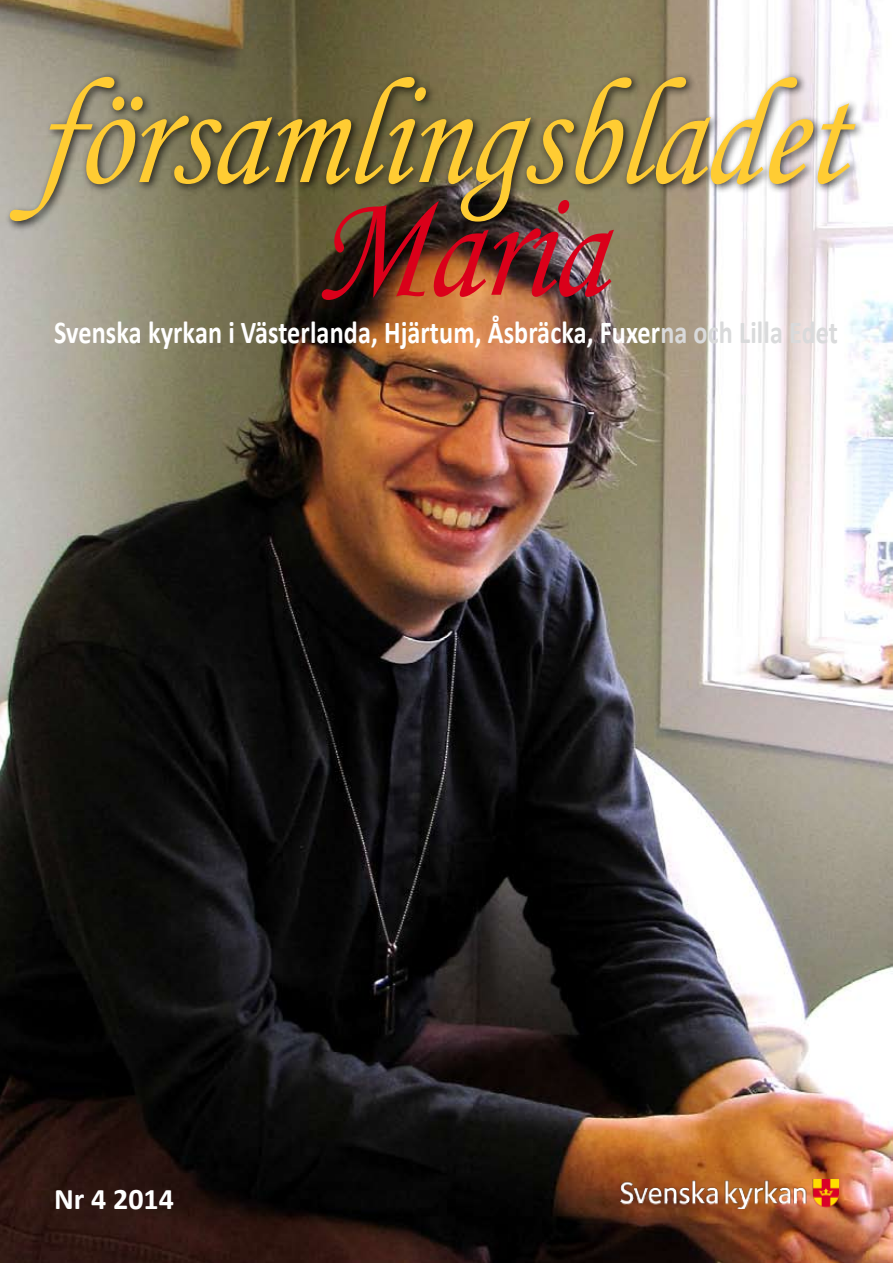
<style>
.page{position:relative;width:893px;height:1263px;background:#fff}
.page>*{position:absolute;margin:0;border:0;box-sizing:border-box;transform-origin:0 0}
.t1{font:152.7px "Monotype Corsiva";color:#fc3;scale:.85 1}
.t2{font:152.7px "Monotype Corsiva";color:#da001a;scale:.85 1}
.t3{font:700 31.95px "Calibri";letter-spacing:.005em;color:#fff;scale:.82 1}
.t4{font:700 30px "Calibri";color:#fff}
.s1{color:#d9dadb}
</style>
<div class="page">
<img style="left:0;top:0;width:893px;height:1263px">
<img style="left:620px;top:1180px;width:219px;height:29px">
<div style="left:5px;top:71px;width:860px;height:161px;background:#000;opacity:.75"></div>
<h1 class="t1" style="left:32px;top:43px;width:956px">församlingsbladet</h1>
<h1 class="t2" style="left:313px;top:155px;width:342px">Maria</h1>
<p class="t3" style="left:54px;top:312px;width:958px">Svenska kyrkan i Västerlanda, Hjärtum, Åsbräcka, Fuxer<span class="s1">na och Lilla Edet</span></p>
<p class="t4" style="left:54px;top:1180px;width:122px">Nr 4 2014</p>
</div>
